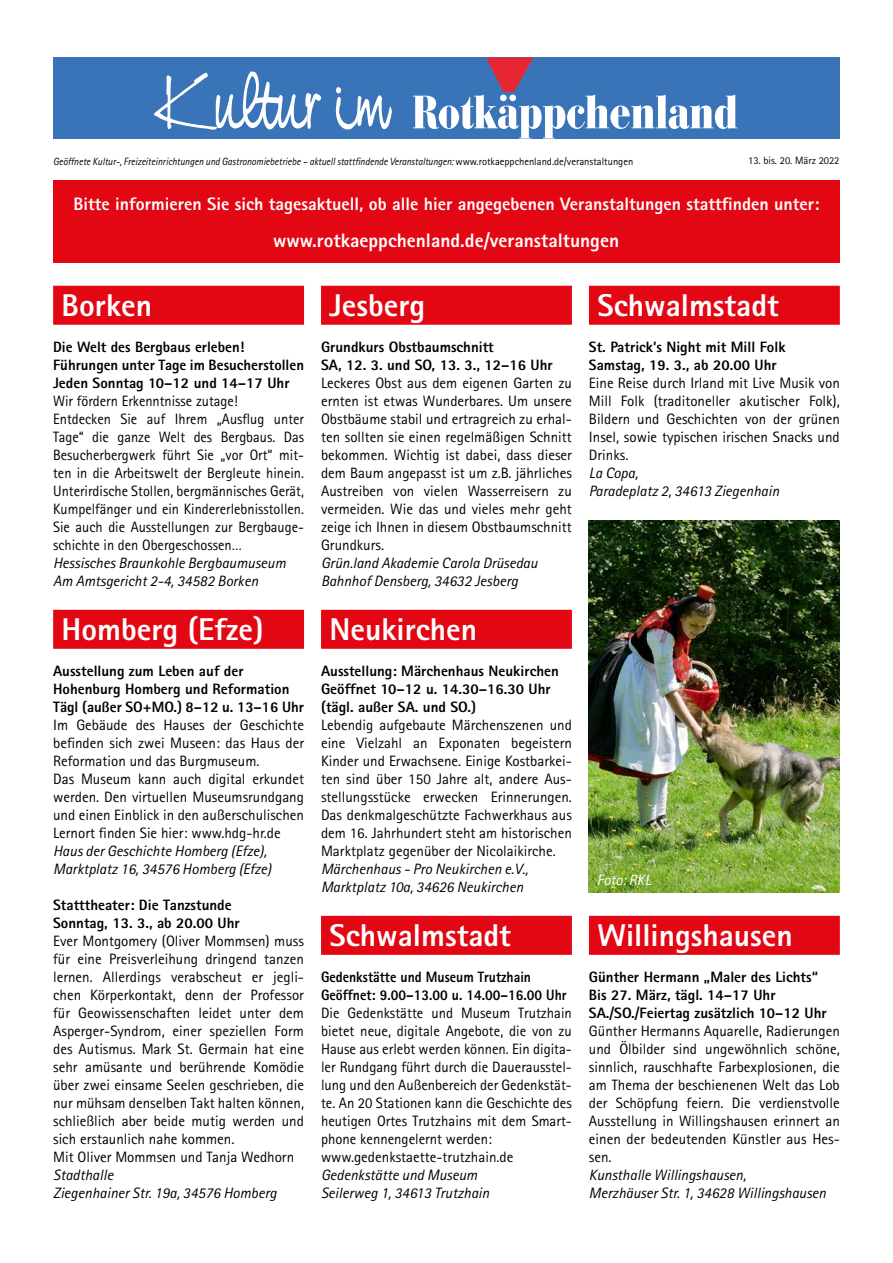
<style>
.page{position:relative;width:893px;height:1263px;background:#fff}
.page>*{position:absolute;margin:0;border:0;box-sizing:border-box;transform-origin:0 0}
.t1{font:77.4px "Nevison Cas D";color:#fff}
.t2{font:800 31.5px "Rotis Sans Serif";color:#fff}
.t3{font:800 19.5px "Rotis Sans Serif";color:#fff}
.t4{font:800 18px "Rotis Sans Serif";color:#fff}
.t5{font:15px/18px "Rotis Sans Serif";color:#000;text-align:justify}
.t6{font:800 15px/18px "Rotis Sans Serif";color:#000}
.t7{font:italic 15px/18px "Rotis Sans Serif";color:#000}
.t8{font:15px/18px "Rotis Sans Serif";color:#000;scale:.96 1}
.t9{font:800 15px/18px "Rotis Sans Serif";color:#000;scale:.92 1}
.t10{font:italic 15px "Rotis Sans Serif";color:#fff}
.t11{font:italic 10.5px "Rotis Sans Serif";color:#000;scale:.92 1}
.t12{font:10.5px "Rotis Sans Serif";color:#000}
.s1{font-style:normal}
</style>
<div class="page">
<div style="left:53px;top:57px;width:787px;height:82px;background:#3974b9"></div>
<svg style="left:413px;top:57px;width:324px;height:82px"></svg>
<div style="left:53px;top:180px;width:787px;height:82px;background:#e30613"></div>
<div style="left:53px;top:286px;width:251px;height:39px;background:#e30613"></div>
<div style="left:53px;top:610px;width:251px;height:39px;background:#e30613"></div>
<div style="left:321px;top:286px;width:251px;height:39px;background:#e30613"></div>
<div style="left:321px;top:610px;width:251px;height:39px;background:#e30613"></div>
<div style="left:321px;top:916px;width:251px;height:39px;background:#e30613"></div>
<div style="left:589px;top:286px;width:251px;height:39px;background:#e30613"></div>
<div style="left:589px;top:916px;width:251px;height:39px;background:#e30613"></div>
<img style="left:589px;top:520px;width:251px;height:372px">
<h1 class="t1" style="left:156px;top:55px;width:233px">Kultur im</h1>
<p class="t11" style="left:53px;top:155px;width:632px">Geöffnete Kultur-, Freizeiteinrichtungen und Gastronomiebetriebe – aktuell stattfindende Veranstaltungen: <span class="s1">www.rotkaeppchenland.de/veranstaltungen</span></p>
<p class="t12" style="left:748px;top:155px;width:93px">13. bis. 20. März 2022</p>
<p class="t4" style="left:74px;top:192px;width:747px">Bitte informieren Sie sich tagesaktuell, ob alle hier angegebenen Veranstaltungen stattfinden unter:</p>
<h3 class="t3" style="left:273px;top:227px;width:347px">www.rotkaeppchenland.de/veranstaltungen</h3>
<h2 class="t2" style="left:62px;top:285px;width:92px">Borken</h2>
<p class="t6" style="left:53px;top:338px;width:252px">Die Welt des Bergbaus erleben!<br>Führungen unter Tage im Besucherstollen<br>Jeden Sonntag 10–12 und 14–17 Uhr</p>
<p class="t8" style="left:53px;top:392px;width:263px">Wir fördern Erkenntnisse zutage!<br>Entdecken Sie auf Ihrem „Ausflug unter Tage“ die ganze Welt des Bergbaus. Das Besucherbergwerk führt Sie „vor Ort“ mit&shy;ten in die Arbeitswelt der Bergleute hinein.<br>Unterirdische Stollen, bergmännisches Gerät, Kumpelfänger und ein Kindererlebnisstollen.<br>Sie auch die Ausstellungen zur Bergbauge&shy;schichte in den Obergeschossen…</p>
<p class="t7" style="left:53px;top:554px;width:234px">Hessisches Braunkohle Bergbaumuseum<br>Am Amtsgericht 2-4, 34582 Borken</p>
<h2 class="t2" style="left:62px;top:609px;width:203px">Homberg (Efze)</h2>
<p class="t6" style="left:53px;top:662px;width:252px">Ausstellung zum Leben auf der<br>Hohenburg Homberg und Reformation<br>Tägl (außer SO+MO.) 8–12 u. 13–16 Uhr</p>
<p class="t5" style="left:53px;top:716px;width:252px;text-align:left">Im Gebäude des Hauses der Geschichte befinden sich zwei Museen: das Haus der Reformation und das Burgmuseum.<br>Das Museum kann auch digital erkundet werden. Den virtuellen Museumsrundgang und einen Einblick in den außerschulischen Lernort finden Sie hier: www.hdg-hr.de</p>
<p class="t7" style="left:53px;top:842px;width:220px">Haus der Geschichte Homberg (Efze),<br>Marktplatz 16, 34576 Homberg (Efze)</p>
<p class="t6" style="left:53px;top:896px;width:188px">Statttheater: Die Tanzstunde<br>Sonntag, 13. 3., ab 20.00 Uhr</p>
<p class="t5" style="left:53px;top:932px;width:252px;text-align:left">Ever Montgomery (Oliver Mommsen) muss für eine Preisverleihung dringend tanzen lernen. Allerdings verabscheut er jegli&shy;chen Körperkontakt, denn der Professor für Geowissenschaften leidet unter dem Asperger-Syndrom, einer speziellen Form des Autismus. Mark St. Germain hat eine sehr amüsante und berührende Komödie über zwei einsame Seelen geschrieben, die nur mühsam denselben Takt halten können, schließlich aber beide mutig werden und sich erstaunlich nahe kommen.<br>Mit Oliver Mommsen und Tanja Wedhorn</p>
<p class="t7" style="left:53px;top:1166px;width:225px">Stadthalle<br>Ziegenhainer Str. 19a, 34576 Homberg</p>
<h2 class="t2" style="left:330px;top:285px;width:97px">Jesberg</h2>
<p class="t6" style="left:321px;top:338px;width:233px">Grundkurs Obstbaumschnitt<br>SA, 12. 3. und SO, 13. 3., 12–16 Uhr</p>
<p class="t5" style="left:321px;top:374px;width:252px">Leckeres Obst aus dem eigenen Garten zu ernten ist etwas Wunderbares. Um unsere Obstbäume stabil und ertragreich zu erhal&shy;ten sollten sie einen regelmäßigen Schnitt bekommen. Wichtig ist dabei, dass dieser dem Baum angepasst ist um z.B. jährliches Austreiben von vielen Wasserreisern zu vermeiden. Wie das und vieles mehr geht zeige ich Ihnen in diesem Obstbaumschnitt Grundkurs.</p>
<p class="t7" style="left:321px;top:554px;width:218px">Grün.land Akademie Carola Drüsedau<br>Bahnhof Densberg, 34632 Jesberg</p>
<h2 class="t2" style="left:330px;top:609px;width:149px">Neukirchen</h2>
<p class="t6" style="left:321px;top:662px;width:239px">Ausstellung: Märchenhaus Neukirchen<br>Geöffnet 10–12 u. 14.30–16.30 Uhr (tägl. außer SA. und SO.)</p>
<p class="t5" style="left:321px;top:716px;width:252px">Lebendig aufgebaute Märchenszenen und eine Vielzahl an Exponaten begeistern Kinder und Erwachsene. Einige Kostbarkei&shy;ten sind über 150 Jahre alt, andere Aus&shy;stellungsstücke erwecken Erinnerungen.<br>Das denkmalgeschützte Fachwerkhaus aus dem 16. Jahrhundert steht am historischen Marktplatz gegenüber der Nicolaikirche.</p>
<p class="t7" style="left:321px;top:860px;width:209px">Märchenhaus - Pro Neukirchen e.V.,<br>Marktplatz 10a, 34626 Neukirchen</p>
<h2 class="t2" style="left:330px;top:915px;width:183px">Schwalmstadt</h2>
<p class="t9" style="left:321px;top:968px;width:269px">Gedenkstätte und Museum Trutzhain<br>Geöffnet: 9.00–13.00 u. 14.00–16.00 Uhr</p>
<p class="t5" style="left:321px;top:1004px;width:252px;text-align:left">Die Gedenkstätte und Museum Trutzhain bietet neue, digitale Angebote, die von zu Hause aus erlebt werden können. Ein digita&shy;ler Rundgang führt durch die Dauerausstel&shy;lung und den Außenbereich der Gedenkstät&shy;te. An 20 Stationen kann die Geschichte des heutigen Ortes Trutzhains mit dem Smart&shy;phone kennengelernt werden: www.gedenkstaette-trutzhain.de</p>
<p class="t7" style="left:321px;top:1166px;width:170px">Gedenkstätte und Museum<br>Seilerweg 1, 34613 Trutzhain</p>
<h2 class="t2" style="left:597px;top:285px;width:183px">Schwalmstadt</h2>
<p class="t6" style="left:589px;top:338px;width:198px">St. Patrick’s Night mit Mill Folk<br>Samstag, 19. 3., ab 20.00 Uhr</p>
<p class="t5" style="left:589px;top:374px;width:252px">Eine Reise durch Irland mit Live Musik von Mill Folk (traditoneller akutischer Folk), Bildern und Geschichten von der grünen Insel, sowie typischen irischen Snacks und Drinks.</p>
<p class="t7" style="left:589px;top:464px;width:192px">La Copa,<br>Paradeplatz 2, 34613 Ziegenhain</p>
<p class="t10" style="left:597px;top:871px;width:55px">Foto: RKL</p>
<h2 class="t2" style="left:597px;top:915px;width:197px">Willingshausen</h2>
<p class="t6" style="left:589px;top:968px;width:239px">Günther Hermann „Maler des Lichts“<br>Bis 27. März, tägl. 14–17 Uhr<br>SA./SO./Feiertag zusätzlich 10–12 Uhr</p>
<p class="t5" style="left:589px;top:1022px;width:252px">Günther Hermanns Aquarelle, Radierungen und Ölbilder sind ungewöhnlich schöne, sinnlich, rauschhafte Farbexplosionen, die am Thema der beschienenen Welt das Lob der Schöpfung feiern. Die verdienstvolle Ausstellung in Willingshausen erinnert an einen der bedeutenden Künstler aus Hes&shy;sen.</p>
<p class="t7" style="left:589px;top:1166px;width:239px">Kunsthalle Willingshausen,<br>Merzhäuser Str. 1, 34628 Willingshausen</p>
</div>
